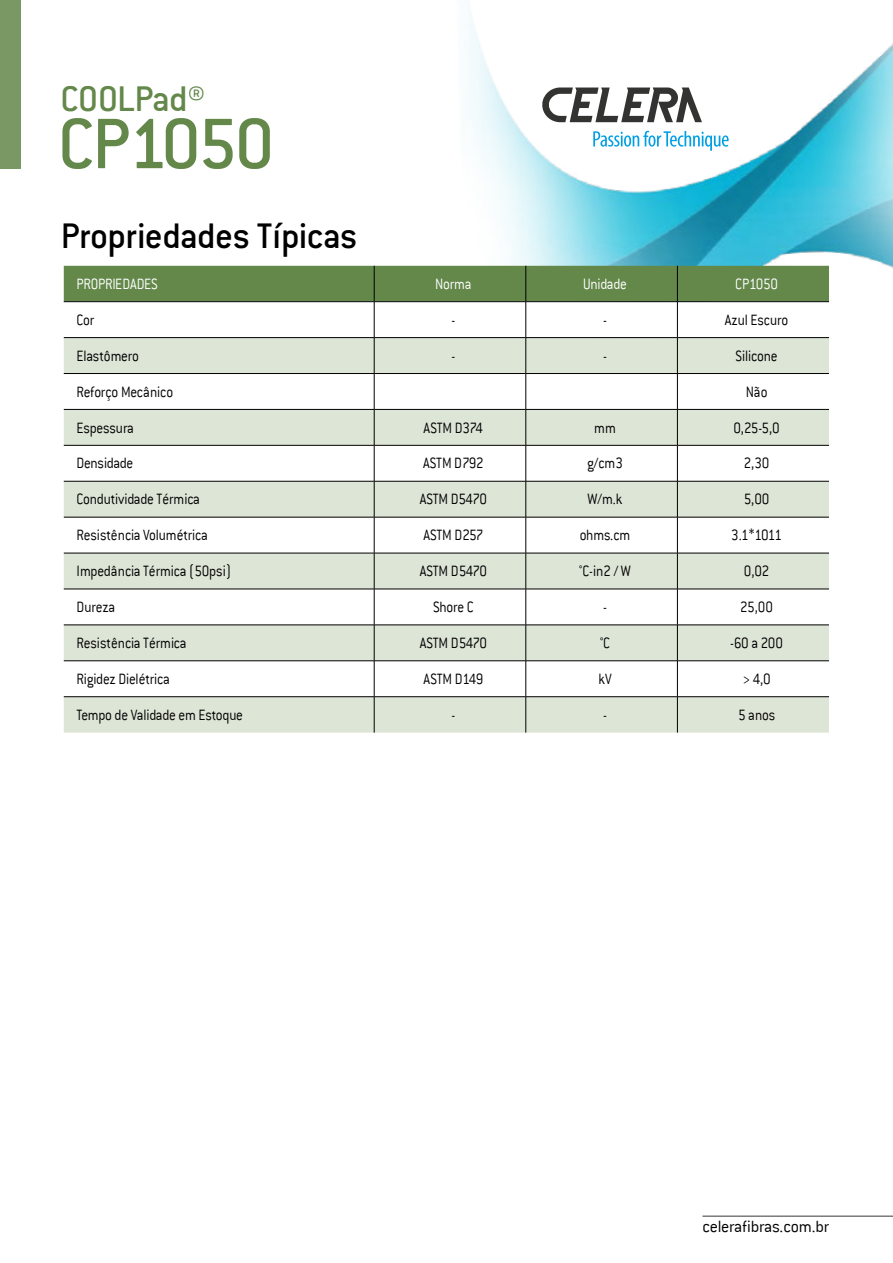
<style>
.page{position:relative;width:893px;height:1263px;background:#fff}
.page>*{position:absolute;margin:0;border:0;box-sizing:border-box;transform-origin:0 0}
.t1{font:78.3px "Conduit ITC Medium";letter-spacing:-.04em;color:#63884a}
.t2{font:39.15px "Conduit ITC Medium";letter-spacing:-.02em;color:#63884a}
.t3{font:39px "Conduit ITC Medium";letter-spacing:-.015em;color:#000}
.t4{font:300 18px "Conduit ITC";letter-spacing:-.015em;color:#000}
.t5{font:300 16.5px "Conduit ITC";letter-spacing:-.01em;color:#000;scale:.9 1}
.t6{font:300 16.5px "Conduit ITC";letter-spacing:-.015em;color:#fff;scale:.9 1}
</style>
<div class="page">
<img style="left:292px;top:9px;width:601px;height:260px">
<hr style="left:702px;top:1215px;width:191px;height:2px;background:#646363">
<div style="left:0;top:0;width:21px;height:169px;background:#799863"></div>
<svg style="left:541px;top:87px;width:161px;height:35px"></svg>
<svg style="left:593px;top:131px;width:136px;height:20px"></svg>
<div style="left:64px;top:266px;width:765px;height:35px;background:#63884a"></div>
<svg style="left:64px;top:338px;width:765px;height:395px;fill:#dde5d7"></svg>
<hr style="left:64px;top:301px;width:310px;height:1px;background:#000">
<hr style="left:374px;top:301px;width:152px;height:1px;background:#000">
<hr style="left:526px;top:301px;width:151px;height:1px;background:#000">
<hr style="left:677px;top:301px;width:152px;height:1px;background:#000">
<hr style="left:64px;top:337px;width:310px;height:1px;background:#000">
<hr style="left:374px;top:337px;width:152px;height:1px;background:#000">
<hr style="left:526px;top:337px;width:151px;height:1px;background:#000">
<hr style="left:677px;top:337px;width:152px;height:1px;background:#000">
<hr style="left:64px;top:373px;width:310px;height:1px;background:#000">
<hr style="left:374px;top:373px;width:152px;height:1px;background:#000">
<hr style="left:526px;top:373px;width:151px;height:1px;background:#000">
<hr style="left:677px;top:373px;width:152px;height:1px;background:#000">
<hr style="left:64px;top:409px;width:310px;height:1px;background:#000">
<hr style="left:374px;top:409px;width:152px;height:1px;background:#000">
<hr style="left:526px;top:409px;width:151px;height:1px;background:#000">
<hr style="left:677px;top:409px;width:152px;height:1px;background:#000">
<hr style="left:64px;top:445px;width:310px;height:1px;background:#000">
<hr style="left:374px;top:445px;width:152px;height:1px;background:#000">
<hr style="left:526px;top:445px;width:151px;height:1px;background:#000">
<hr style="left:677px;top:445px;width:152px;height:1px;background:#000">
<hr style="left:64px;top:481px;width:310px;height:1px;background:#000">
<hr style="left:374px;top:481px;width:152px;height:1px;background:#000">
<hr style="left:526px;top:481px;width:151px;height:1px;background:#000">
<hr style="left:677px;top:481px;width:152px;height:1px;background:#000">
<hr style="left:64px;top:517px;width:310px;height:1px;background:#000">
<hr style="left:374px;top:517px;width:152px;height:1px;background:#000">
<hr style="left:526px;top:517px;width:151px;height:1px;background:#000">
<hr style="left:677px;top:517px;width:152px;height:1px;background:#000">
<hr style="left:64px;top:553px;width:310px;height:1px;background:#000">
<hr style="left:374px;top:553px;width:152px;height:1px;background:#000">
<hr style="left:526px;top:553px;width:151px;height:1px;background:#000">
<hr style="left:677px;top:553px;width:152px;height:1px;background:#000">
<hr style="left:64px;top:589px;width:310px;height:1px;background:#000">
<hr style="left:374px;top:589px;width:152px;height:1px;background:#000">
<hr style="left:526px;top:589px;width:151px;height:1px;background:#000">
<hr style="left:677px;top:589px;width:152px;height:1px;background:#000">
<hr style="left:64px;top:625px;width:310px;height:1px;background:#000">
<hr style="left:374px;top:625px;width:152px;height:1px;background:#000">
<hr style="left:526px;top:625px;width:151px;height:1px;background:#000">
<hr style="left:677px;top:625px;width:152px;height:1px;background:#000">
<hr style="left:64px;top:660px;width:310px;height:1px;background:#000">
<hr style="left:374px;top:660px;width:152px;height:1px;background:#000">
<hr style="left:526px;top:660px;width:151px;height:1px;background:#000">
<hr style="left:677px;top:660px;width:152px;height:1px;background:#000">
<hr style="left:64px;top:696px;width:310px;height:1px;background:#000">
<hr style="left:374px;top:696px;width:152px;height:1px;background:#000">
<hr style="left:526px;top:696px;width:151px;height:1px;background:#000">
<hr style="left:677px;top:696px;width:152px;height:1px;background:#000">
<hr style="left:374px;top:266px;width:1px;height:35px;background:#000">
<hr style="left:526px;top:266px;width:1px;height:35px;background:#000">
<hr style="left:677px;top:266px;width:1px;height:35px;background:#000">
<hr style="left:374px;top:302px;width:1px;height:35px;background:#000">
<hr style="left:526px;top:302px;width:1px;height:35px;background:#000">
<hr style="left:677px;top:302px;width:1px;height:35px;background:#000">
<hr style="left:374px;top:338px;width:1px;height:35px;background:#000">
<hr style="left:526px;top:338px;width:1px;height:35px;background:#000">
<hr style="left:677px;top:338px;width:1px;height:35px;background:#000">
<hr style="left:374px;top:374px;width:1px;height:35px;background:#000">
<hr style="left:526px;top:374px;width:1px;height:35px;background:#000">
<hr style="left:677px;top:374px;width:1px;height:35px;background:#000">
<hr style="left:374px;top:410px;width:1px;height:35px;background:#000">
<hr style="left:526px;top:410px;width:1px;height:35px;background:#000">
<hr style="left:677px;top:410px;width:1px;height:35px;background:#000">
<hr style="left:374px;top:445px;width:1px;height:36px;background:#000">
<hr style="left:526px;top:445px;width:1px;height:36px;background:#000">
<hr style="left:677px;top:445px;width:1px;height:36px;background:#000">
<hr style="left:374px;top:481px;width:1px;height:36px;background:#000">
<hr style="left:526px;top:481px;width:1px;height:36px;background:#000">
<hr style="left:677px;top:481px;width:1px;height:36px;background:#000">
<hr style="left:374px;top:517px;width:1px;height:36px;background:#000">
<hr style="left:526px;top:517px;width:1px;height:36px;background:#000">
<hr style="left:677px;top:517px;width:1px;height:36px;background:#000">
<hr style="left:374px;top:553px;width:1px;height:36px;background:#000">
<hr style="left:526px;top:553px;width:1px;height:36px;background:#000">
<hr style="left:677px;top:553px;width:1px;height:36px;background:#000">
<hr style="left:374px;top:589px;width:1px;height:36px;background:#000">
<hr style="left:526px;top:589px;width:1px;height:36px;background:#000">
<hr style="left:677px;top:589px;width:1px;height:36px;background:#000">
<hr style="left:374px;top:625px;width:1px;height:36px;background:#000">
<hr style="left:526px;top:625px;width:1px;height:36px;background:#000">
<hr style="left:677px;top:625px;width:1px;height:36px;background:#000">
<hr style="left:374px;top:661px;width:1px;height:35px;background:#000">
<hr style="left:526px;top:661px;width:1px;height:35px;background:#000">
<hr style="left:677px;top:661px;width:1px;height:35px;background:#000">
<hr style="left:374px;top:697px;width:1px;height:36px;background:#000">
<hr style="left:526px;top:697px;width:1px;height:36px;background:#000">
<hr style="left:677px;top:697px;width:1px;height:36px;background:#000">
<h2 class="t2" style="left:61px;top:75px;width:146px">COOLPad®</h2>
<h1 class="t1" style="left:58px;top:96px;width:218px">CP1050</h1>
<h3 class="t3" style="left:61px;top:212px;width:298px">Propriedades Típicas</h3>
<p class="t6" style="left:77px;top:275px;width:92px">PROPRIEDADES</p>
<p class="t6" style="left:435px;top:275px;width:42px">Norma</p>
<p class="t6" style="left:583px;top:275px;width:50px">Unidade</p>
<p class="t6" style="left:735px;top:275px;width:49px">CP1050</p>
<p class="t5" style="left:77px;top:311px;width:21px">Cor</p>
<p class="t5" style="left:451px;top:311px;width:6px">-</p>
<p class="t5" style="left:603px;top:311px;width:6px">-</p>
<p class="t5" style="left:725px;top:311px;width:72px">Azul Escuro</p>
<p class="t5" style="left:77px;top:347px;width:71px">Elastômero</p>
<p class="t5" style="left:451px;top:347px;width:6px">-</p>
<p class="t5" style="left:603px;top:347px;width:6px">-</p>
<p class="t5" style="left:735px;top:347px;width:48px">Silicone</p>
<p class="t5" style="left:77px;top:382px;width:109px">Reforço Mecânico</p>
<p class="t5" style="left:746px;top:382px;width:26px">Não</p>
<p class="t5" style="left:77px;top:418px;width:65px">Espessura</p>
<p class="t5" style="left:424px;top:418px;width:68px">ASTM D374</p>
<p class="t5" style="left:594px;top:418px;width:26px">mm</p>
<p class="t5" style="left:733px;top:418px;width:53px">0,25-5,0</p>
<p class="t5" style="left:77px;top:454px;width:65px">Densidade</p>
<p class="t5" style="left:423px;top:454px;width:69px">ASTM D792</p>
<p class="t5" style="left:587px;top:454px;width:41px">g/cm3</p>
<p class="t5" style="left:744px;top:454px;width:30px">2,30</p>
<p class="t5" style="left:77px;top:490px;width:139px">Condutividade Térmica</p>
<p class="t5" style="left:420px;top:490px;width:76px">ASTM D5470</p>
<p class="t5" style="left:588px;top:490px;width:40px">W/m.k</p>
<p class="t5" style="left:744px;top:490px;width:30px">5,00</p>
<p class="t5" style="left:77px;top:526px;width:147px">Resistência Volumétrica</p>
<p class="t5" style="left:423px;top:526px;width:68px">ASTM D257</p>
<p class="t5" style="left:580px;top:526px;width:58px">ohms.cm</p>
<p class="t5" style="left:731px;top:526px;width:58px">3.1*1011</p>
<p class="t5" style="left:77px;top:562px;width:173px">Impedância Térmica (50psi)</p>
<p class="t5" style="left:420px;top:562px;width:76px">ASTM D5470</p>
<p class="t5" style="left:579px;top:562px;width:59px">°C-in2 / W</p>
<p class="t5" style="left:744px;top:562px;width:30px">0,02</p>
<p class="t5" style="left:77px;top:598px;width:45px">Dureza</p>
<p class="t5" style="left:433px;top:598px;width:47px">Shore C</p>
<p class="t5" style="left:603px;top:598px;width:6px">-</p>
<p class="t5" style="left:740px;top:598px;width:38px">25,00</p>
<p class="t5" style="left:77px;top:634px;width:124px">Resistência Térmica</p>
<p class="t5" style="left:420px;top:634px;width:76px">ASTM D5470</p>
<p class="t5" style="left:600px;top:634px;width:13px">°C</p>
<p class="t5" style="left:730px;top:634px;width:60px">-60 a 200</p>
<p class="t5" style="left:77px;top:670px;width:105px">Rigidez Dielétrica</p>
<p class="t5" style="left:424px;top:670px;width:68px">ASTM D149</p>
<p class="t5" style="left:598px;top:670px;width:16px">kV</p>
<p class="t5" style="left:743px;top:670px;width:33px">&gt; 4,0</p>
<p class="t5" style="left:77px;top:706px;width:186px">Tempo de Validade em Estoque</p>
<p class="t5" style="left:451px;top:706px;width:6px">-</p>
<p class="t5" style="left:603px;top:706px;width:6px">-</p>
<p class="t5" style="left:738px;top:706px;width:43px">5 anos</p>
<p class="t4" style="left:702px;top:1216px;width:128px">celerafibras.com.br</p>
</div>
